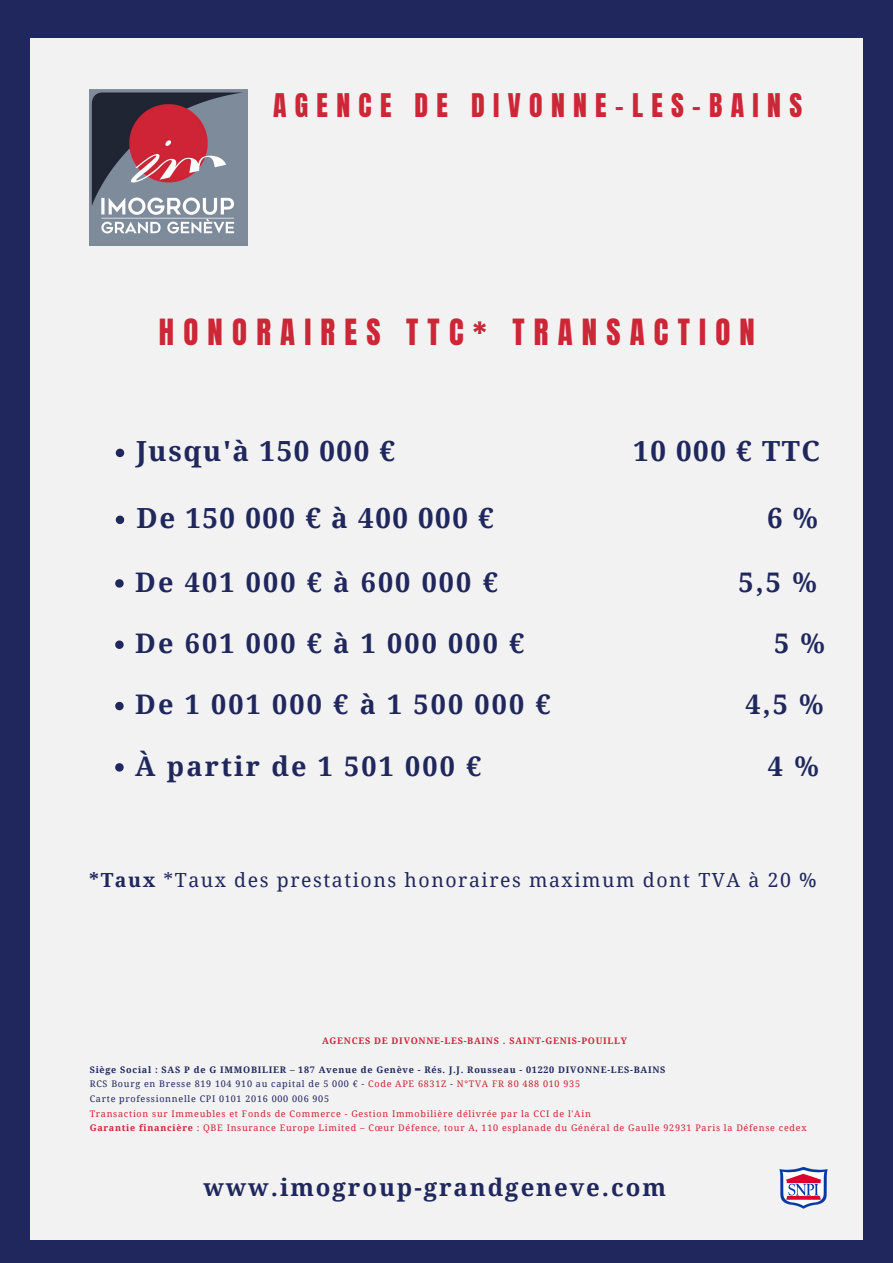
<style>
.page{position:relative;width:893px;height:1263px;background:#20275d}
.page>*{position:absolute;margin:0;border:0;box-sizing:border-box;transform-origin:0 0}
.t1{font:30.75px "Anton";letter-spacing:.3em;color:#cc2637}
.t2{font:700 27.75px "Droid Serif";letter-spacing:.055em;color:#20275d}
.t3{font:27.75px "Anton";letter-spacing:.3em;color:#cc2637}
.t4{font:700 27px "Droid Serif";letter-spacing:.08em;color:#20275d}
.t5{font:700 24px "Droid Serif";letter-spacing:.08em;color:#20275d}
.t6{font:19.5px "Droid Serif";letter-spacing:.08em;color:#20275d}
.t7{font:9.07px "Droid Serif";letter-spacing:.08em;color:#cc2637}
.t8{font:9.07px "Droid Serif";letter-spacing:.08em;color:#20275d}
.t9{font:700 9.07px "Droid Serif";letter-spacing:.08em;color:#20275d}
.t10{font:700 9.07px "Droid Serif";letter-spacing:.08em;color:#cc2637}
.s1{font-weight:700}
.s2{color:#cc2637}
</style>
<div class="page">
<div style="left:31px;top:38px;width:831px;height:1201px;background:#f2f2f2"></div>
<svg style="left:116px;top:449px;width:8px;height:8px"></svg>
<svg style="left:116px;top:516px;width:8px;height:8px"></svg>
<svg style="left:115px;top:579px;width:9px;height:9px"></svg>
<svg style="left:115px;top:640px;width:9px;height:9px"></svg>
<svg style="left:115px;top:702px;width:9px;height:8px"></svg>
<svg style="left:115px;top:763px;width:9px;height:8px"></svg>
<img style="left:89px;top:89px;width:158px;height:157px">
<img style="left:779px;top:1167px;width:49px;height:42px">
<p class="t3" style="left:273px;top:85px;width:530px">AGENCE DE DIVONNE-LES-BAINS</p>
<p class="t1" style="left:159px;top:310px;width:597px">HONORAIRES TTC* TRANSACTION</p>
<p class="t2" style="left:136px;top:435px;width:260px">Jusqu'à 150 000 €</p>
<p class="t2" style="left:633px;top:435px;width:188px">10 000 € TTC</p>
<p class="t2" style="left:136px;top:502px;width:359px">De 150 000 € à 400 000 €</p>
<p class="t2" style="left:767px;top:502px;width:52px">6 %</p>
<p class="t4" style="left:135px;top:566px;width:364px">De 401 000 € à 600 000 €</p>
<p class="t4" style="left:738px;top:566px;width:80px">5,5 %</p>
<p class="t4" style="left:135px;top:628px;width:390px">De 601 000 € à 1 000 000 €</p>
<p class="t4" style="left:774px;top:628px;width:52px">5 %</p>
<p class="t4" style="left:135px;top:689px;width:417px">De 1 001 000 € à 1 500 000 €</p>
<p class="t4" style="left:745px;top:689px;width:80px">4,5 %</p>
<p class="t4" style="left:135px;top:750px;width:347px">À partir de 1 501 000 €</p>
<p class="t4" style="left:768px;top:750px;width:52px">4 %</p>
<p class="t6" style="left:89px;top:869px;width:729px"><span class="s1">*Taux</span> *Taux des prestations honoraires maximum dont TVA à 20 %</p>
<p class="t10" style="left:322px;top:1035px;width:306px">AGENCES DE DIVONNE-LES-BAINS . SAINT-GENIS-POUILLY</p>
<p class="t9" style="left:90px;top:1064px;width:577px">Siège Social : SAS P de G IMMOBILIER – 187 Avenue de Genève - Rés. J.J. Rousseau - 01220 DIVONNE-LES-BAINS</p>
<p class="t8" style="left:90px;top:1079px;width:492px">RCS Bourg en Bresse 819 104 910 au capital de 5 000 € - <span class="s2">Code APE 6831Z</span> - <span class="s2">N°TVA FR 80 488 010 935</span></p>
<p class="t7" style="left:90px;top:1108px;width:503px">Transaction sur Immeubles et Fonds de Commerce - Gestion Immobilière délivrée par la CCI de l'Ain</p>
<p class="t7" style="left:90px;top:1123px;width:718px"><span class="s1">Garantie financière</span> : QBE Insurance Europe Limited – Cœur Défence, tour A, 110 esplanade du Général de Gaulle 92931 Paris la Défense cedex</p>
<p class="t8" style="left:90px;top:1093px;width:241px">Carte professionnelle CPI 0101 2016 000 006 905</p>
<p class="t5" style="left:203px;top:1173px;width:464px">www.imogroup-grandgeneve.com</p>
</div>
